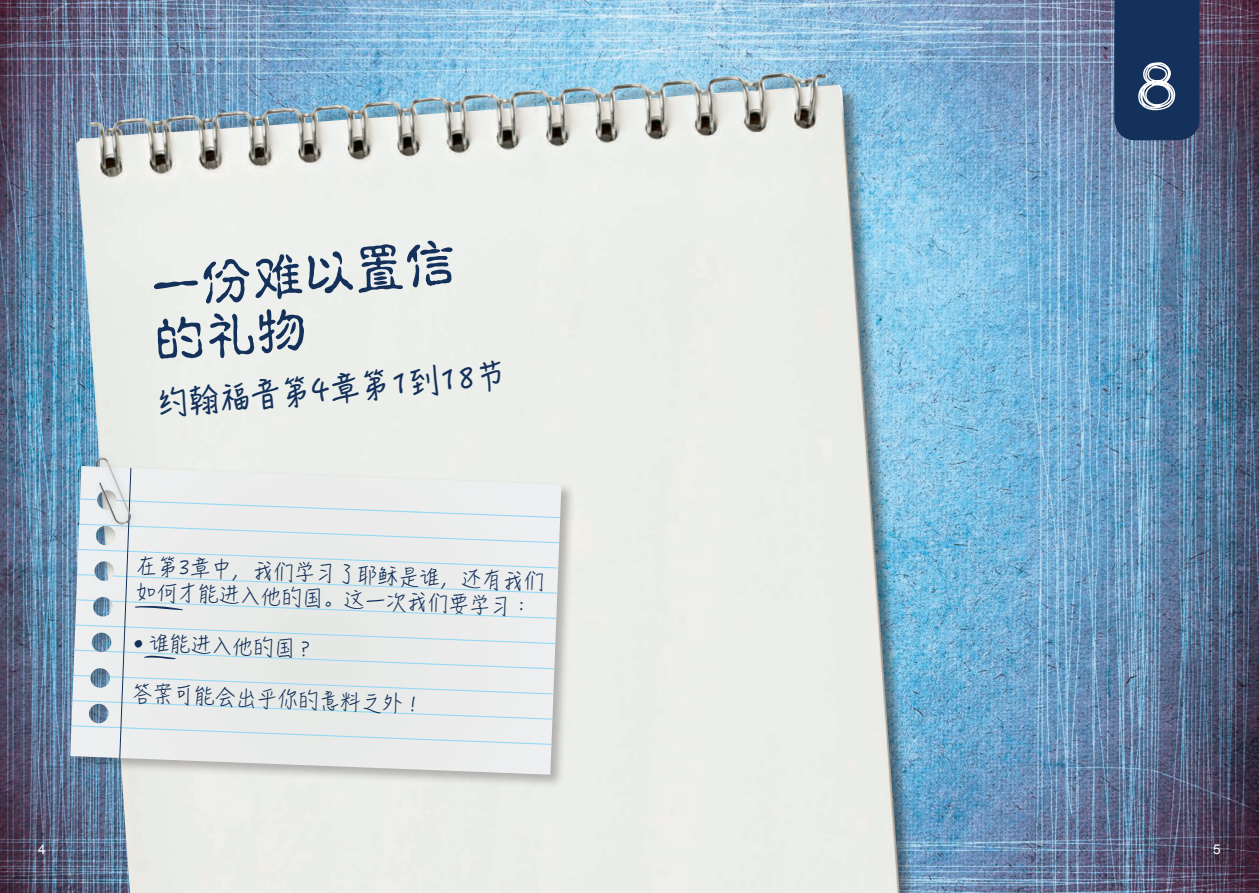
<style>
.page{position:relative;width:1259px;height:893px;background:#fff}
.page>*{position:absolute;margin:0;border:0;box-sizing:border-box;transform-origin:0 0}
.t1{font:69px "Quattro Tempi";color:#fff}
.Title_Page_Header{font:700 51px/53.7px "C Gu Yin HKS";color:#14315b}
.Title_Page_Verse{font:30px "Hanzi Pen SC W5";color:#14315b}
.Notes_Body{font:20.25px/25.5px "Hanzi Pen SC W3";color:#14315b}
.RH_Body{font:13.5px "Arial";color:#fff}
.s1{font-family:"Lindsey Pro"}
</style>
<div class="page">
<img style="left:0;top:0;width:1259px;height:893px">
<div style="left:78px;top:74px;width:839px;height:819px;background:#231f20;opacity:.5"></div>
<img style="left:116px;top:73px;width:663px;height:57px">
<div style="left:1114px;top:0;width:85px;height:140px;background:#14315b"></div>
<div style="left:68px;top:464px;width:507px;height:325px;background:#231f20;opacity:.3"></div>
<svg style="left:70px;top:466px;width:491px;height:309px;background:#c8cdd0"></svg>
<svg style="left:71px;top:468px;width:489px;height:290px;background:#e3e8e9"></svg>
<div style="left:88px;top:451px;width:51px;height:82px;background:#231f20;opacity:.2"></div>
<img style="left:95px;top:458px;width:36px;height:66px">
<p class="Title_Page_Header" style="left:147px;top:260px;width:308px;rotate:-5deg">一份難以置信的禮物</p>
<p class="Title_Page_Verse" style="left:156px;top:385px;width:351px;rotate:-5deg">约翰福音第4章第1到18节</p>
<p class="Notes_Body" style="left:137px;top:553px;width:410px;rotate:2deg">在第3章中，我们学习了耶稣是谁，还有我们如何才能进入他的国。这一次我们要学习：</p>
<p class="Notes_Body" style="left:134px;top:629px;width:184px;rotate:2deg"><span class="s1">•</span> 谁能进入他的国？</p>
<p class="Notes_Body" style="left:132px;top:680px;width:294px;rotate:2deg">答案可能会出乎你的意料之外！</p>
<p class="t1" style="left:1135px;top:46px;width:44px">8</p>
<p class="RH_Body" style="left:38px;top:841px;width:9px">4</p>
<p class="RH_Body" style="left:1213px;top:841px;width:9px">5</p>
</div>
